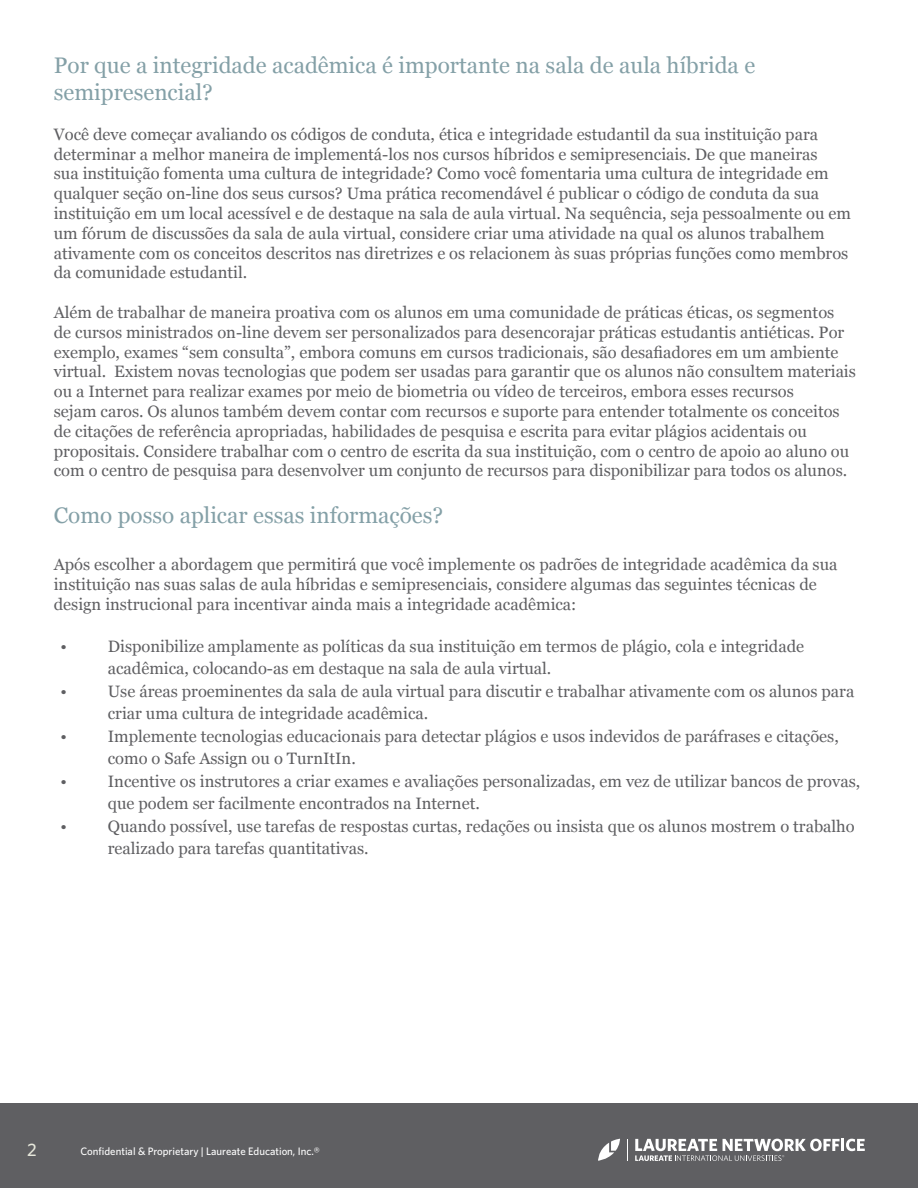
<style>
.page{position:relative;width:918px;height:1188px;background:#fff}
.page>*{position:absolute;margin:0;border:0;box-sizing:border-box;transform-origin:0 0}
.t1{font:22.5px/27px "Georgia";color:#84a0a7}
.t2{font:500 18px "Whitney HTF";color:#e6e7db}
.t3{font:16.5px/19.8px "Georgia";color:#5f5f62}
.t4{font:500 10.8px "Whitney HTF";color:#fff}
</style>
<div class="page">
<div style="left:0;top:1104px;width:918px;height:84px;background:#5f5f62"></div>
<svg style="left:627px;top:1139px;width:1px;height:22px"></svg>
<svg style="left:598px;top:1139px;width:22px;height:22px"></svg>
<svg style="left:635px;top:1139px;width:230px;height:22px"></svg>
<h1 class="t1" style="left:54px;top:52px;width:703px">Por que a integridade acadêmica é importante na sala de aula híbrida e semipresencial?</h1>
<p class="t3" style="left:54px;top:125px;width:799px">Você deve começar avaliando os códigos de conduta, ética e integridade estudantil da sua instituição para determinar a melhor maneira de implementá-los nos cursos híbridos e semipresenciais. De que maneiras<br>sua instituição fomenta uma cultura de integridade? Como você fomentaria uma cultura de integridade em qualquer seção on-line dos seus cursos? Uma prática recomendável é publicar o código de conduta da sua instituição em um local acessível e de destaque na sala de aula virtual. Na sequência, seja pessoalmente ou em um fórum de discussões da sala de aula virtual, considere criar uma atividade na qual os alunos trabalhem ativamente com os conceitos descritos nas diretrizes e os relacionem às suas próprias funções como membros da comunidade estudantil.</p>
<p class="t3" style="left:54px;top:303px;width:804px">Além de trabalhar de maneira proativa com os alunos em uma comunidade de práticas éticas, os segmentos<br>de cursos ministrados on-line devem ser personalizados para desencorajar práticas estudantis antiéticas. Por exemplo, exames “sem consulta”, embora comuns em cursos tradicionais, são desafiadores em um ambiente virtual. Existem novas tecnologias que podem ser usadas para garantir que os alunos não consultem materiais ou a Internet para realizar exames por meio de biometria ou vídeo de terceiros, embora esses recursos<br>sejam caros. Os alunos também devem contar com recursos e suporte para entender totalmente os conceitos de citações de referência apropriadas, habilidades de pesquisa e escrita para evitar plágios acidentais ou propositais. Considere trabalhar com o centro de escrita da sua instituição, com o centro de apoio ao aluno ou com o centro de pesquisa para desenvolver um conjunto de recursos para disponibilizar para todos os alunos.</p>
<h1 class="t1" style="left:54px;top:502px;width:391px">Como posso aplicar essas informações?</h1>
<p class="t3" style="left:54px;top:555px;width:785px">Após escolher a abordagem que permitirá que você implemente os padrões de integridade acadêmica da sua instituição nas suas salas de aula híbridas e semipresenciais, considere algumas das seguintes técnicas de design instrucional para incentivar ainda mais a integridade acadêmica:</p>
<p class="t3" style="left:61px;top:637px;width:8px">•</p>
<p class="t3" style="left:108px;top:635px;width:698px;line-height:22.5px">Disponibilize amplamente as políticas da sua instituição em termos de plágio, cola e integridade acadêmica, colocando-as em destaque na sala de aula virtual.</p>
<p class="t3" style="left:61px;top:682px;width:8px">•</p>
<p class="t3" style="left:108px;top:680px;width:748px;line-height:22.5px">Use áreas proeminentes da sala de aula virtual para discutir e trabalhar ativamente com os alunos para criar uma cultura de integridade acadêmica.</p>
<p class="t3" style="left:61px;top:727px;width:8px">•</p>
<p class="t3" style="left:108px;top:725px;width:733px;line-height:22.5px">Implemente tecnologias educacionais para detectar plágios e usos indevidos de paráfrases e citações, como o Safe Assign ou o TurnItIn.</p>
<p class="t3" style="left:61px;top:772px;width:8px">•</p>
<p class="t3" style="left:108px;top:770px;width:754px;line-height:22.5px">Incentive os instrutores a criar exames e avaliações personalizadas, em vez de utilizar bancos de provas, que podem ser facilmente encontrados na Internet.</p>
<p class="t3" style="left:61px;top:817px;width:8px">•</p>
<p class="t3" style="left:108px;top:815px;width:748px;line-height:22.5px">Quando possível, use tarefas de respostas curtas, redações ou insista que os alunos mostrem o trabalho realizado para tarefas quantitativas.</p>
<p class="t2" style="left:27px;top:1139px;width:11px">2</p>
<p class="t4" style="left:80px;top:1144px;width:241px">Confidential &amp; Proprietary | Laureate Education, Inc.®</p>
</div>
